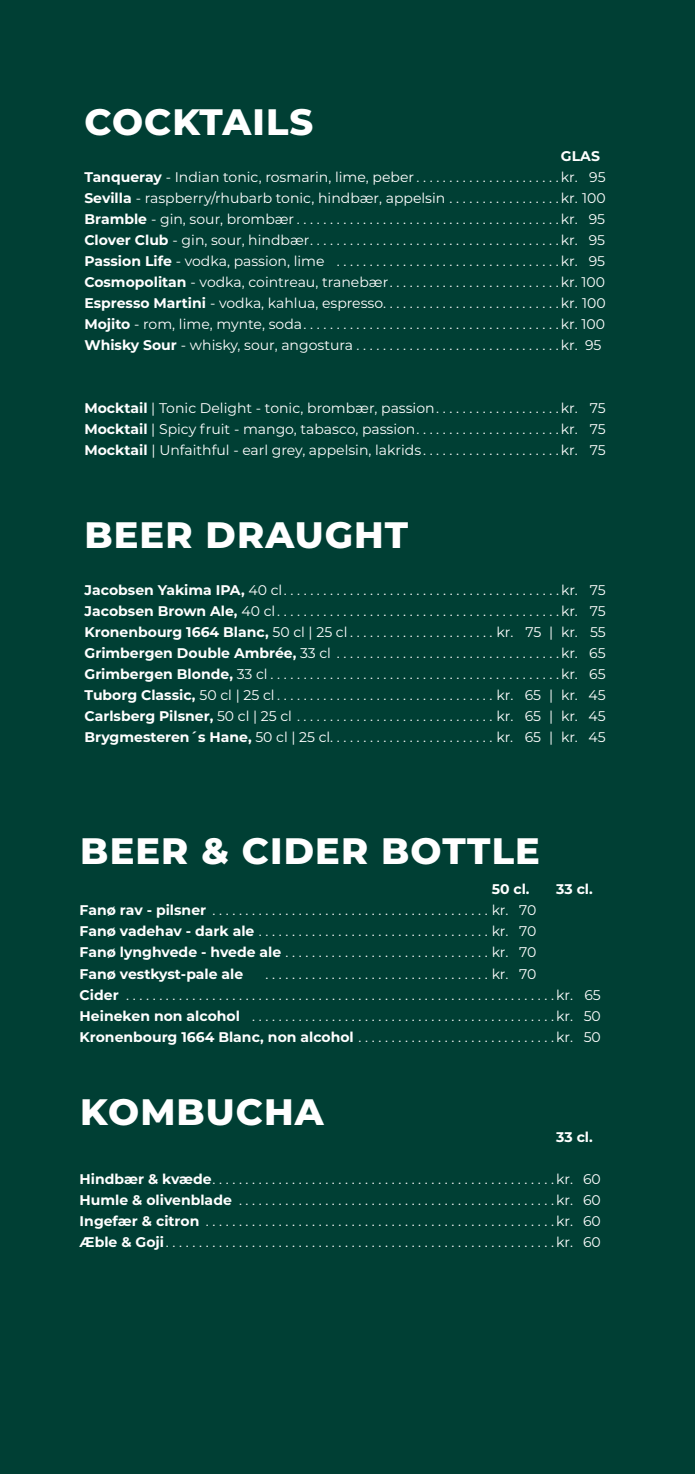
<style>
.page{position:relative;width:695px;height:1474px;background:#fff}
.page>*{position:absolute;margin:0;border:0;box-sizing:border-box;transform-origin:0 0}
.t1{font:800 36.75px "Montserrat";letter-spacing:.03em;color:#fff}
.t2{font:14px/21px "Montserrat";color:#fff;text-align:justify}
.t3{font:700 14px "Montserrat";letter-spacing:-.005em;color:#fff}
.s1{font-weight:700}
</style>
<div class="page">
<div style="left:0;top:0;width:694px;height:1473px;background:#003f34"></div>
<h1 class="t1" style="left:84px;top:95px;width:230px">COCKTAILS</h1>
<p class="t2" style="left:84px;top:145px;width:522px;text-align:left;text-indent:476px"><span class="s1">GLAS Tanqueray</span> - Indian tonic, rosmarin, lime, peber . . . . . . . . . . . . . . . . . . . . . . kr. 95<br><span class="s1">Sevilla</span> - raspberry/rhubarb tonic, hindbær, appelsin . . . . . . . . . . . . . . . . . kr. 100<br><span class="s1">Bramble</span> - gin, sour, brombær . . . . . . . . . . . . . . . . . . . . . . . . . . . . . . . . . . . . . . . . kr. 95<br><span class="s1">Clover Club</span> - gin, sour, hindbær . . . . . . . . . . . . . . . . . . . . . . . . . . . . . . . . . . . . . . kr. 95<br><span class="s1">Passion Life</span> - vodka, passion, lime . . . . . . . . . . . . . . . . . . . . . . . . . . . . . . . . . . kr. 95<br><span class="s1">Cosmopolitan</span> - vodka, cointreau, tranebær . . . . . . . . . . . . . . . . . . . . . . . . . . kr. 100<br><span class="s1">Espresso Martini</span> - vodka, kahlua, espresso. . . . . . . . . . . . . . . . . .. . . . . . . . . . kr. 100<br><span class="s1">Mojito</span> - rom, lime, mynte, soda . . . . . . . . . . . . . . . . . . . . . . . . . . . . . . . . . . . . . . . kr. 100<br><span class="s1">Whisky Sour</span> - whisky, sour, angostura . . . . . . . . . . . . . . . . . . . . . . . . . . . . . . . kr. 95</p>
<p class="t2" style="left:84px;top:397px;width:522px"><span class="s1">Mocktail</span> | Tonic Delight - tonic, brombær, passion . . . . . . . . . . . . . . . . . . . kr. 75<br><span class="s1">Mocktail</span> | Spicy fruit - mango, tabasco, passion . . . . . . . . . . . . . . . . . . . . . . kr. 75<br><span class="s1">Mocktail</span> | Unfaithful - earl grey, appelsin, lakrids . . . . . . . . . . . . . . . . . . . . . kr. 75</p>
<h1 class="t1" style="left:84px;top:508px;width:325px">BEER DRAUGHT</h1>
<p class="t2" style="left:84px;top:578px;width:522px"><span class="s1">Jacobsen Yakima IPA,</span> 40 cl . . . . . . . . . . . . . . . . . . . . . . . . . . . . . . . . . . . . . . . . . . kr. 75<br><span class="s1">Jacobsen Brown Ale,</span> 40 cl . . . . . . . . . . . . . . . . . . . . . . . . . . . . . . . . . . . . . . . . . . . kr. 75<br><span class="s1">Kronenbourg 1664 Blanc,</span> 50 cl | 25 cl . . . . . . . . . . . . . . . . . . . . . . kr. 75 | kr. 55<br><span class="s1">Grimbergen Double Ambrée,</span> 33 cl . . . . . . . . . . . . . . . . . . . . . . . . . . . . . . . . . . kr. 65<br><span class="s1">Grimbergen Blonde,</span> 33 cl . . . . . . . . . . . . . . . . . . . . . . . . . . . . . . . . . . . . . . . . . . . . kr. 65<br><span class="s1">Tuborg Classic,</span> 50 cl | 25 cl . . . . . . . . . . . . . . . . . . . . . . . . . . . . . . . . . kr. 65 | kr. 45<br><span class="s1">Carlsberg Pilsner,</span> 50 cl | 25 cl . . . . . . . . . . . . . . . . . . . . . . . . . . . . . . kr. 65 | kr. 45<br><span class="s1">Brygmesteren´s Hane,</span> 50 cl | 25 cl. . . . . . . . . . . . . . . . . . . . . . . . . kr. 65 | kr. 45</p>
<h1 class="t1" style="left:80px;top:823px;width:461px">BEER &amp; CIDER BOTTLE</h1>
<p class="t3" style="left:491px;top:879px;width:39px">50 cl.</p>
<p class="t3" style="left:556px;top:879px;width:38px">33 cl.</p>
<p class="t2" style="left:80px;top:899px;width:458px"><span class="s1">Fanø rav - pilsner</span> . . . . . . . . . . . . . . . . . . . . . . . . . . . . . . . . . . . . . . . . . . kr. 70<br><span class="s1">Fanø vadehav - dark ale</span> . . . . . . . . . . . . . . . . . . . . . . . . . . . . . . . . . . . kr. 70<br><span class="s1">Fanø lynghvede - hvede ale</span> . . . . . . . . . . . . . . . . . . . . . . . . . . . . . . . kr. 70<br><span class="s1">Fanø vestkyst-pale ale</span></p>
<p class="t2" style="left:80px;top:962px;width:522px;text-align:left;text-indent:186px">. . . . . . . . . . . . . . . . . . . . . . . . . . . . . . . . . . kr. 70<br><span class="s1">Cider</span> . . . . . . . . . . . . . . . . . . . . . . . . . . . . . . . . . . . . . . . . . . . . . . . . . . . . . . . . . . . . . . . . . kr. 65<br><span class="s1">Heineken non alcohol</span> . . . . . . . . . . . . . . . . . . . . . . . . . . . . . . . . . . . . . . . . . . . . . . kr. 50<br><span class="s1">Kronenbourg 1664 Blanc, non alcohol</span> . . . . . . . . . . . . . . . . . . . . . . . . . . . . . . kr. 50</p>
<h1 class="t1" style="left:80px;top:1084px;width:245px">KOMBUCHA</h1>
<p class="t3" style="left:556px;top:1126px;width:38px">33 cl.</p>
<p class="t2" style="left:80px;top:1168px;width:522px"><span class="s1">Hindbær &amp; kvæde</span> . . . . . . . . . . . . . . . . . . . . . . . . . . . . . . . . . . . . . . . . . . . . . . . . . . . . kr. 60<br><span class="s1">Humle &amp; olivenblade</span> . . . . . . . . . . . . . . . . . . . . . . . . . . . . . . . . . . . . . . . . . . . . . . . . kr. 60<br><span class="s1">Ingefær &amp; citron</span> . . . . . . . . . . . . . . . . . . . . . . . . . . . . . . . . . . . . . . . . . . . . . . . . . . . . . kr. 60<br><span class="s1">Æble &amp; Goji</span> . . . . . . . . . . . . . . . . . . . . . . . . . . . . . . . . . . . . . . . . . . . . . . . . . . . . . . . . . . . kr. 60</p>
</div>
